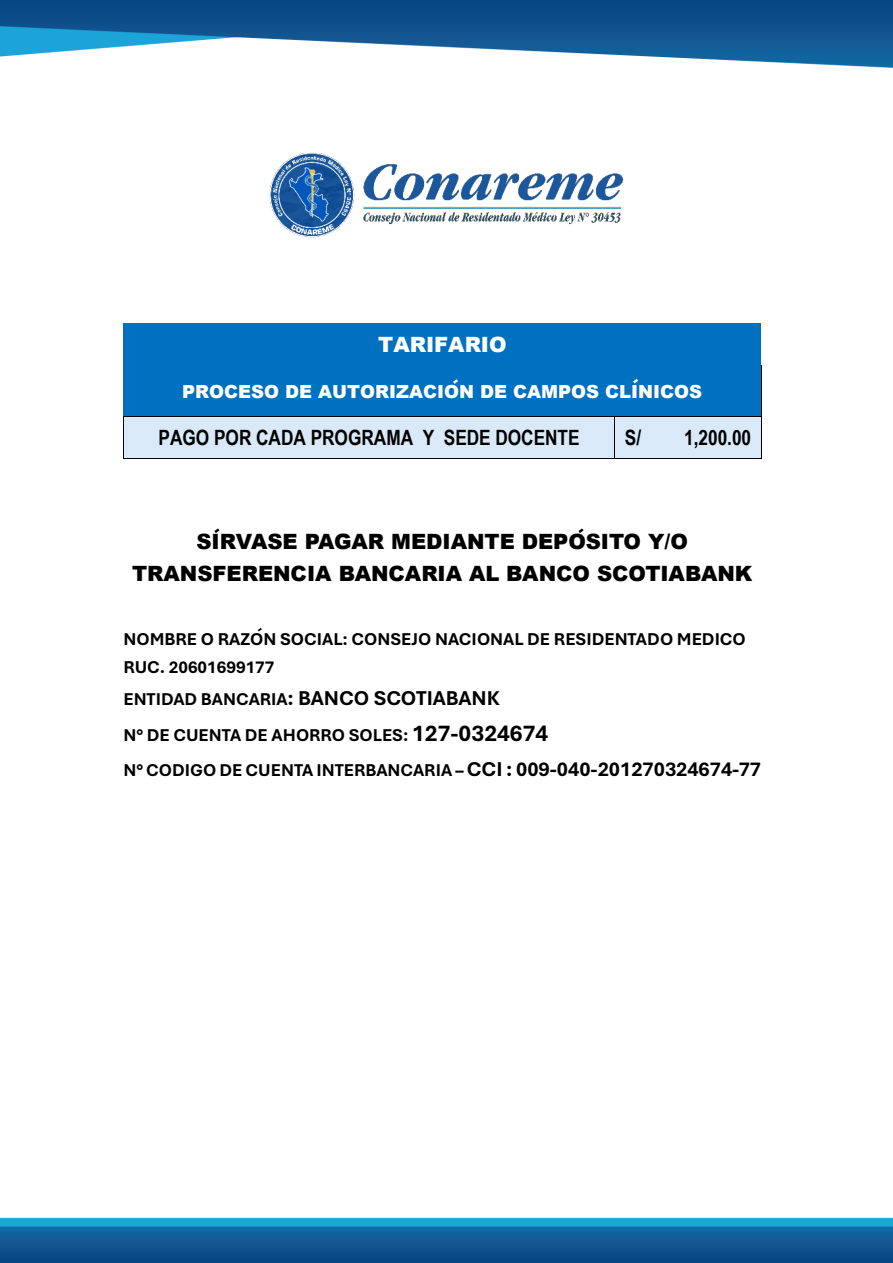
<style>
.page{position:relative;width:893px;height:1263px;background:#fff}
.page>*{position:absolute;margin:0;border:0;box-sizing:border-box;transform-origin:0 0}
.t1{font:900 21px/31.7px "Arial";letter-spacing:-.005em;color:#000;text-align:center}
.t2{font:700 21px "Arial Narrow";color:#000}
.t3{font:700 21px "Aptos";letter-spacing:-.005em;color:#000}
.t4{font:900 21px "Arial";color:#fff}
.t5{font:700 18px/28.7px "Aptos";color:#000}
.t6{font:900 18px "Arial";color:#fff}
.s1{font-size:18px}
.s2{font-size:24px}
.s3{font-size:21px}
</style>
<div class="page">
<img style="left:0;top:0;width:893px;height:68px">
<img style="left:0;top:1217px;width:893px;height:46px">
<img style="left:269px;top:152px;width:355px;height:86px">
<div style="left:123px;top:323px;width:638px;height:42px;background:#0070c0"></div>
<div style="left:123px;top:365px;width:638px;height:51px;background:#0070c0"></div>
<hr style="left:761px;top:365px;width:1px;height:51px;background:#000">
<div style="left:124px;top:417px;width:490px;height:41px;background:#dae9f8"></div>
<div style="left:615px;top:417px;width:146px;height:41px;background:#dae9f8"></div>
<hr style="left:125px;top:416px;width:489px;height:1px;background:#000">
<hr style="left:615px;top:416px;width:146px;height:1px;background:#000">
<hr style="left:123px;top:417px;width:1px;height:41px;background:#000">
<hr style="left:614px;top:417px;width:1px;height:41px;background:#000">
<hr style="left:761px;top:417px;width:1px;height:41px;background:#000">
<hr style="left:125px;top:458px;width:118px;height:1px;background:#000">
<hr style="left:244px;top:458px;width:100px;height:1px;background:#000">
<hr style="left:345px;top:458px;width:89px;height:1px;background:#000">
<hr style="left:435px;top:458px;width:179px;height:1px;background:#000">
<hr style="left:616px;top:458px;width:145px;height:1px;background:#000">
<svg style="left:453px;top:379px;width:5px;height:5px"></svg>
<svg style="left:633px;top:379px;width:5px;height:4px"></svg>
<svg style="left:214px;top:528px;width:5px;height:5px"></svg>
<svg style="left:578px;top:528px;width:6px;height:5px"></svg>
<p class="t4" style="left:378px;top:330px;width:130px">TARIFARIO</p>
<p class="t6" style="left:182px;top:378px;width:521px">PROCESO DE AUTORIZACION DE CAMPOS CLINICOS</p>
<p class="t2" style="left:159px;top:422px;width:423px">PAGO POR CADA PROGRAMA Y SEDE DOCENTE</p>
<p class="t2" style="left:625px;top:422px;width:18px">S/</p>
<p class="t2" style="left:684px;top:422px;width:69px">1,200.00</p>
<p class="t1" style="left:132px;top:525px;width:622px">SIRVASE PAGAR MEDIANTE DEPOSITO Y/O<br>TRANSFERENCIA BANCARIA AL BANCO SCOTIABANK</p>
<p class="t5" style="left:123px;top:624px;width:624px">NOMBRE O RAZON SOCIAL: CONSEJO NACIONAL DE RESIDENTADO MEDICO<br>RUC. 20601699177</p>
<p class="t3" style="left:123px;top:683px;width:378px"><span class="s1">ENTIDAD BANCARIA</span>: BANCO SCOTIABANK</p>
<p class="t5" style="left:123px;top:717px;width:639px;line-height:35.2px">N° DE CUENTA DE AHORRO SOLES: <span class="s2">127-0324674<br></span>N° CODIGO DE CUENTA INTERBANCARIA – <span class="s3">CCI : 009-040-201270324674-77</span></p>
</div>
